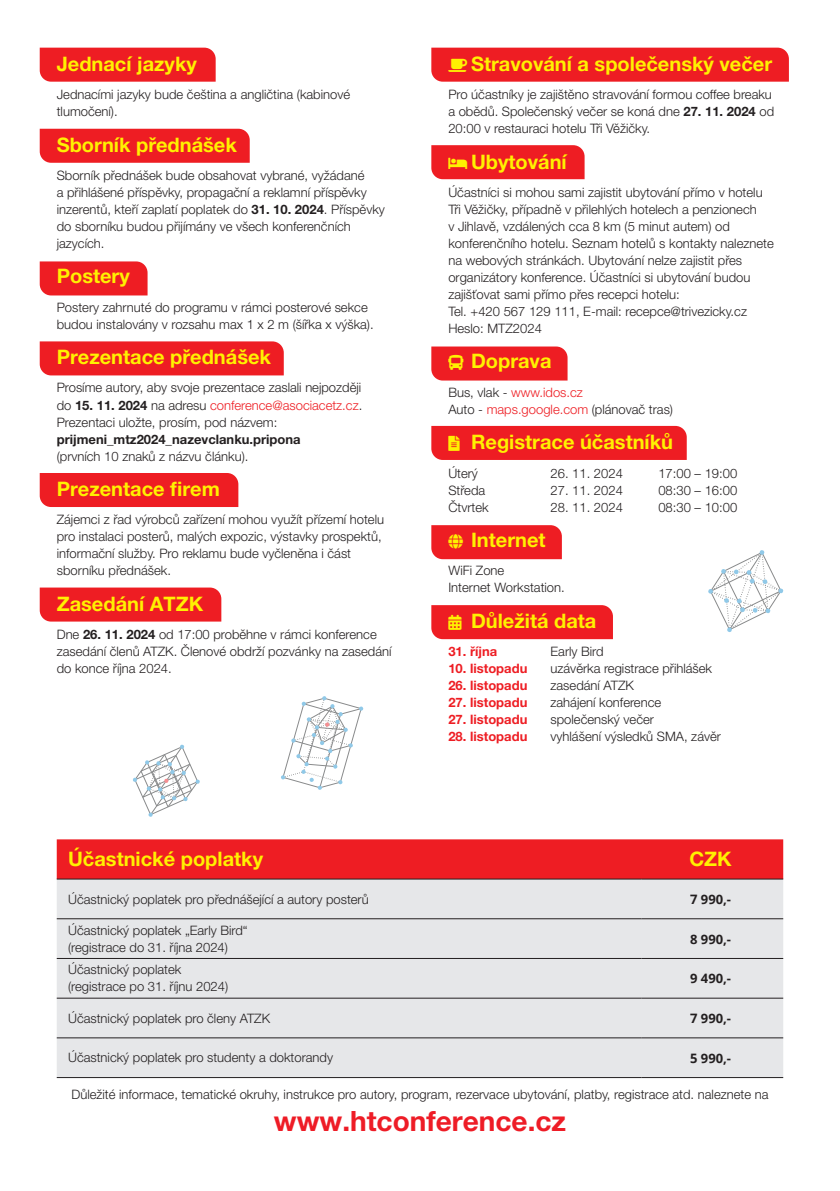
<style>
.page{position:relative;width:840px;height:1191px;background:#fff}
.page>*{position:absolute;margin:0;border:0;box-sizing:border-box;transform-origin:0 0}
.t1{font:700 28px "Helvetica Neue LT Pro";color:#ee1c26}
.t2{font:700 20px "Helvetica Neue LT Pro";color:#fff101}
.t3{font:300 13px/17px "Helvetica Neue LT Pro";color:#231f20}
.t4{font:700 13px "Helvetica Neue LT Pro";color:#ee1d23}
.t5{font:700 13px "Helvetica Neue LT Pro";color:#231f20}
.t6{font:700 13px "Open Sans";color:#231f20}
.s1{font-weight:700}
.s2{color:#ee1d23}
</style>
<div class="page">
<div style="left:40px;top:48px;width:175px;height:34px;background:#ee1d23"></div>
<div style="left:431px;top:605px;width:181px;height:34px;background:#ee1d23"></div>
<div style="left:40px;top:129px;width:209px;height:34px;background:#ee1d23"></div>
<div style="left:40px;top:261px;width:107px;height:34px;background:#ee1d23"></div>
<div style="left:40px;top:341px;width:243px;height:34px;background:#ee1d23"></div>
<div style="left:40px;top:473px;width:198px;height:34px;background:#ee1d23"></div>
<div style="left:40px;top:587px;width:181px;height:34px;background:#ee1d23"></div>
<div style="left:57px;top:839px;width:725px;height:39px;background:#ee1d23"></div>
<div style="left:57px;top:879px;width:725px;height:198px;background:#e6e7e9"></div>
<hr style="left:57px;top:958px;width:584px;height:1px;background:#231f20">
<hr style="left:641px;top:958px;width:141px;height:1px;background:#231f20">
<hr style="left:57px;top:997px;width:584px;height:1px;background:#231f20">
<hr style="left:641px;top:997px;width:141px;height:1px;background:#231f20">
<hr style="left:57px;top:1037px;width:584px;height:1px;background:#231f20">
<hr style="left:641px;top:1037px;width:141px;height:1px;background:#231f20">
<hr style="left:57px;top:918px;width:584px;height:1px;background:#231f20">
<hr style="left:641px;top:918px;width:141px;height:1px;background:#231f20">
<hr style="left:57px;top:1077px;width:584px;height:1px;background:#231f20">
<hr style="left:641px;top:1077px;width:141px;height:1px;background:#231f20">
<hr style="left:57px;top:878px;width:584px;height:1px;background:#231f20">
<hr style="left:641px;top:878px;width:141px;height:1px;background:#231f20">
<svg style="left:708px;top:550px;width:74px;height:82px"></svg>
<svg style="left:281px;top:696px;width:82px;height:94px"></svg>
<svg style="left:133px;top:744px;width:67px;height:72px"></svg>
<div style="left:431px;top:48px;width:357px;height:34px;background:#ee1d23"></div>
<div style="left:431px;top:145px;width:153px;height:34px;background:#ee1d23"></div>
<div style="left:431px;top:346px;width:136px;height:34px;background:#ee1d23"></div>
<div style="left:431px;top:426px;width:255px;height:34px;background:#ee1d23"></div>
<div style="left:431px;top:525px;width:130px;height:34px;background:#ee1d23"></div>
<h2 class="t2" style="left:57px;top:51px;width:142px">Jednací jazyky</h2>
<p class="t3" style="left:57px;top:86px;width:295px">Jednacími jazyky bude čeština a angličtina (kabinové tlumočení).</p>
<h2 class="t2" style="left:57px;top:132px;width:181px">Sborník přednášek</h2>
<p class="t3" style="left:57px;top:167px;width:329px">Sborník přednášek bude obsahovat vybrané, vyžádané<br>a přihlášené příspěvky, propagační a reklamní příspěvky inzerentů, kteří zaplatí poplatek do <span class="s1">31. 10. 2024</span>. Příspěvky do sborníku budou přijímány ve všech konferenčních jazycích.</p>
<h2 class="t2" style="left:57px;top:264px;width:74px">Postery</h2>
<p class="t3" style="left:57px;top:298px;width:318px">Postery zahrnuté do programu v rámci posterové sekce budou instalovány v rozsahu max 1 x 2 m (šířka x výška).</p>
<h2 class="t2" style="left:57px;top:345px;width:216px">Prezentace přednášek</h2>
<p class="t3" style="left:57px;top:379px;width:307px;text-align:justify">Prosíme autory, aby svoje prezentace zaslali nejpozději do <span class="s1">15. 11. 2024</span> na adresu <span class="s2">conference@asociacetz.cz</span>.<br>Prezentaci uložte, prosím, pod názvem:</p>
<p class="t5" style="left:57px;top:431px;width:245px">prijmeni_mtz2024_nazevclanku.pripona</p>
<p class="t3" style="left:57px;top:447px;width:193px">(prvních 10 znaků z názvu článku).</p>
<h2 class="t2" style="left:57px;top:476px;width:164px">Prezentace firem</h2>
<p class="t3" style="left:57px;top:511px;width:329px">Zájemci z řad výrobců zařízení mohou využít přízemí hotelu pro instalaci posterů, malých expozic, výstavky prospektů, informační služby. Pro reklamu bude vyčleněna i část sborníku přednášek.</p>
<h2 class="t2" style="left:57px;top:591px;width:148px">Zasedání ATZK</h2>
<p class="t3" style="left:57px;top:625px;width:336px">Dne <span class="s1">26. 11. 2024</span> od 17:00 proběhne v rámci konference zasedání členů ATZK. Členové obdrží pozvánky na zasedání do konce října 2024.</p>
<h2 class="t2" style="left:471px;top:51px;width:302px">Stravování a společenský večer</h2>
<p class="t3" style="left:448px;top:86px;width:327px">Pro účastníky je zajištěno stravování formou coffee breaku a obědů. Společenský večer se koná dne <span class="s1">27. 11. 2024</span> od<br>20:00 v restauraci hotelu Tři Věžičky.</p>
<h2 class="t2" style="left:471px;top:149px;width:97px">Ubytování</h2>
<p class="t3" style="left:448px;top:184px;width:327px">Účastníci si mohou sami zajistit ubytování přímo v hotelu Tři Věžičky, případně v přilehlých hotelech a penzionech<br>v Jihlavě, vzdálených cca 8 km (5 minut autem) od konferenčního hotelu. Seznam hotelů s kontakty naleznete na webových stránkách. Ubytování nelze zajistit přes organizátory konference. Účastníci si ubytování budou zajišťovat sami přímo přes recepci hotelu:<br>Tel. +420 567 129 111, E-mail: recepce@trivezicky.cz Heslo: MTZ2024</p>
<h2 class="t2" style="left:471px;top:349px;width:82px">Doprava</h2>
<p class="t3" style="left:448px;top:383px;width:226px">Bus, vlak - <span class="s2">www.idos.cz<br></span>Auto - <span class="s2">maps.google.com</span> (plánovač tras)</p>
<h2 class="t2" style="left:471px;top:430px;width:203px">Registrace účastníků</h2>
<p class="t3" style="left:448px;top:464px;width:31px">Úterý</p>
<p class="t3" style="left:550px;top:464px;width:74px">26. 11. 2024</p>
<p class="t3" style="left:658px;top:464px;width:80px">17:00 – 19:00</p>
<p class="t3" style="left:448px;top:481px;width:38px">Středa</p>
<p class="t3" style="left:550px;top:481px;width:74px">27. 11. 2024</p>
<p class="t3" style="left:658px;top:481px;width:80px">08:30 – 16:00</p>
<p class="t3" style="left:448px;top:498px;width:42px">Čtvrtek</p>
<p class="t3" style="left:550px;top:498px;width:74px">28. 11. 2024</p>
<p class="t3" style="left:658px;top:498px;width:80px">08:30 – 10:00</p>
<h2 class="t2" style="left:471px;top:527px;width:76px">Internet</h2>
<p class="t3" style="left:448px;top:562px;width:118px">WiFi Zone<br>Internet Workstation.</p>
<h2 class="t2" style="left:448px;top:608px;width:149px">▲ Důležitá data</h2>
<p class="t4" style="left:448px;top:643px;width:50px">31. října</p>
<p class="t3" style="left:550px;top:642px;width:54px">Early Bird</p>
<p class="t4" style="left:448px;top:660px;width:80px">10. listopadu</p>
<p class="t3" style="left:550px;top:659px;width:163px">uzávěrka registrace přihlášek</p>
<p class="t4" style="left:448px;top:677px;width:80px">26. listopadu</p>
<p class="t3" style="left:550px;top:676px;width:85px">zasedání ATZK</p>
<p class="t4" style="left:448px;top:694px;width:80px">27. listopadu</p>
<p class="t3" style="left:550px;top:693px;width:112px">zahájení konference</p>
<p class="t4" style="left:448px;top:711px;width:80px">27. listopadu</p>
<p class="t3" style="left:550px;top:710px;width:105px">společenský večer</p>
<p class="t4" style="left:448px;top:728px;width:80px">28. listopadu</p>
<p class="t3" style="left:550px;top:727px;width:172px">vyhlášení výsledků SMA, závěr</p>
<h2 class="t2" style="left:68px;top:846px;width:196px">Účastnické poplatky</h2>
<h2 class="t2" style="left:689px;top:846px;width:44px">CZK</h2>
<p class="t3" style="left:68px;top:890px;width:302px">Účastnický poplatek pro přednášející a autory posterů</p>
<p class="t6" style="left:689px;top:890px;width:43px">7 990,-</p>
<p class="t3" style="left:68px;top:921px;width:181px">Účastnický poplatek „Early Bird“ (registrace do 31. října 2024)</p>
<p class="t6" style="left:689px;top:929px;width:43px">8 990,-</p>
<p class="t3" style="left:68px;top:961px;width:161px">Účastnický poplatek (registrace po 31. říjnu 2024)</p>
<p class="t6" style="left:689px;top:969px;width:43px">9 490,-</p>
<p class="t3" style="left:68px;top:1009px;width:203px">Účastnický poplatek pro členy ATZK</p>
<p class="t6" style="left:689px;top:1009px;width:43px">7 990,-</p>
<p class="t3" style="left:68px;top:1049px;width:266px">Účastnický poplatek pro studenty a doktorandy</p>
<p class="t6" style="left:689px;top:1048px;width:43px">5 990,-</p>
<p class="t3" style="left:71px;top:1085px;width:698px">Důležité informace, tematické okruhy, instrukce pro autory, program, rezervace ubytování, platby, registrace atd. naleznete na</p>
<h1 class="t1" style="left:274px;top:1103px;width:293px">www.htconference.cz</h1>
</div>
